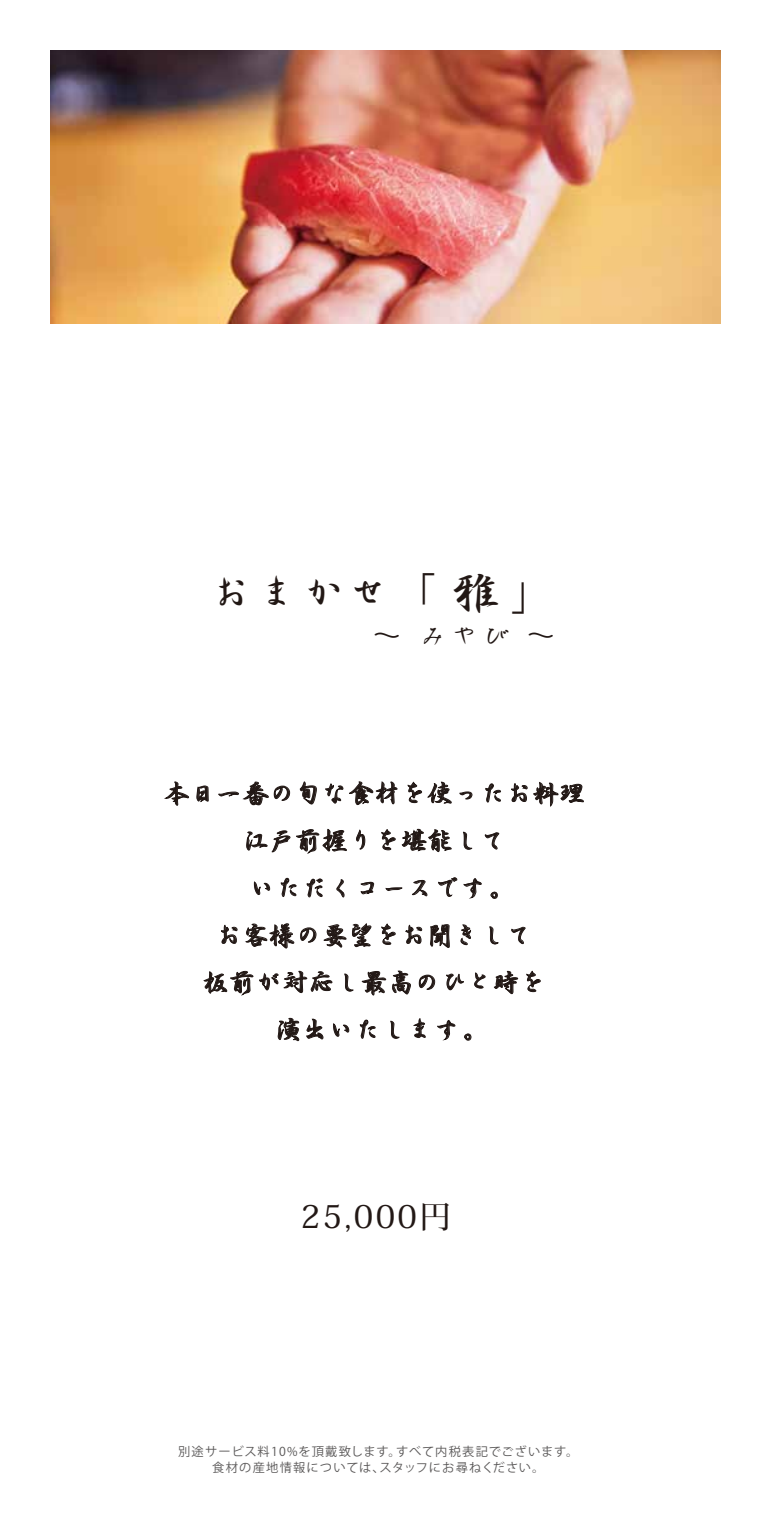
<style>
.page{position:relative;width:769px;height:1538px;background:#fff}
.page>*{position:absolute;margin:0;border:0;box-sizing:border-box;transform-origin:0 0}
.t1{font:40.25px "DFSN Gyo Sho W5 MP RKSJ H";color:#221815}
.t2{font:500 31.5px "Koz Min Pro";letter-spacing:.075em;color:#221815}
.t3{font:25.72px/47.2px "DFSN Gyo Sho W5 MP RKSJ H";letter-spacing:.025em;color:#221815;text-align:center}
.t4{font:23.62px "DF Gyo Sho Lt MP RKSJ H";color:#221815;scale:1.11 1}
.t5{font:12.25px/15.8px "Koz Go Pro";letter-spacing:.08em;color:#595757;text-align:center}
.s1{font-size:47.25px}
</style>
<div class="page">
<img style="left:50px;top:50px;width:670px;height:273px">
<svg style="left:165px;top:781px;width:24px;height:24px"></svg>
<svg style="left:197px;top:785px;width:11px;height:18px"></svg>
<svg style="left:218px;top:782px;width:72px;height:23px"></svg>
<svg style="left:300px;top:782px;width:17px;height:22px"></svg>
<svg style="left:325px;top:784px;width:18px;height:19px"></svg>
<svg style="left:349px;top:781px;width:48px;height:25px"></svg>
<svg style="left:408px;top:781px;width:14px;height:22px"></svg>
<svg style="left:428px;top:781px;width:23px;height:22px"></svg>
<svg style="left:460px;top:792px;width:12px;height:7px"></svg>
<svg style="left:485px;top:783px;width:16px;height:19px"></svg>
<svg style="left:511px;top:783px;width:16px;height:19px"></svg>
<svg style="left:533px;top:782px;width:51px;height:25px"></svg>
<svg style="left:246px;top:830px;width:44px;height:22px"></svg>
<svg style="left:296px;top:829px;width:51px;height:25px"></svg>
<svg style="left:356px;top:830px;width:9px;height:19px"></svg>
<svg style="left:381px;top:829px;width:14px;height:21px"></svg>
<svg style="left:402px;top:828px;width:49px;height:24px"></svg>
<svg style="left:463px;top:832px;width:9px;height:18px"></svg>
<svg style="left:485px;top:832px;width:14px;height:17px"></svg>
<svg style="left:254px;top:881px;width:16px;height:14px"></svg>
<svg style="left:281px;top:878px;width:15px;height:19px"></svg>
<svg style="left:307px;top:879px;width:15px;height:18px"></svg>
<svg style="left:337px;top:879px;width:7px;height:18px"></svg>
<svg style="left:361px;top:882px;width:13px;height:12px"></svg>
<svg style="left:386px;top:888px;width:16px;height:3px"></svg>
<svg style="left:412px;top:880px;width:15px;height:16px"></svg>
<svg style="left:438px;top:877px;width:19px;height:20px"></svg>
<svg style="left:464px;top:878px;width:18px;height:20px"></svg>
<svg style="left:491px;top:892px;width:7px;height:7px"></svg>
<svg style="left:221px;top:925px;width:16px;height:19px"></svg>
<svg style="left:245px;top:923px;width:49px;height:26px"></svg>
<svg style="left:300px;top:927px;width:16px;height:15px"></svg>
<svg style="left:324px;top:924px;width:22px;height:23px"></svg>
<svg style="left:352px;top:923px;width:19px;height:24px"></svg>
<svg style="left:381px;top:923px;width:14px;height:22px"></svg>
<svg style="left:406px;top:925px;width:16px;height:19px"></svg>
<svg style="left:430px;top:924px;width:20px;height:24px"></svg>
<svg style="left:461px;top:925px;width:10px;height:20px"></svg>
<svg style="left:489px;top:926px;width:9px;height:18px"></svg>
<svg style="left:511px;top:927px;width:14px;height:17px"></svg>
<svg style="left:204px;top:971px;width:49px;height:25px"></svg>
<svg style="left:362px;top:971px;width:24px;height:24px"></svg>
<svg style="left:392px;top:971px;width:19px;height:23px"></svg>
<svg style="left:419px;top:975px;width:16px;height:14px"></svg>
<svg style="left:446px;top:974px;width:18px;height:16px"></svg>
<svg style="left:474px;top:972px;width:11px;height:16px"></svg>
<svg style="left:494px;top:971px;width:24px;height:24px"></svg>
<svg style="left:526px;top:970px;width:14px;height:22px"></svg>
<svg style="left:259px;top:971px;width:94px;height:70px"></svg>
<svg style="left:360px;top:1020px;width:15px;height:18px"></svg>
<svg style="left:390px;top:1021px;width:9px;height:18px"></svg>
<svg style="left:414px;top:1018px;width:12px;height:21px"></svg>
<svg style="left:437px;top:1020px;width:18px;height:20px"></svg>
<svg style="left:464px;top:1034px;width:7px;height:6px"></svg>
<h1 class="t1" style="left:212px;top:575px;width:349px">おまかせ <span class="s1">「雅」</span></h1>
<p class="t4" style="left:374px;top:623px;width:164px">〜 みやび 〜</p>
<p class="t3" style="left:164px;top:771px;width:423px">本日一番の旬な食材を使ったお料理江戸前握りを堪能して<br>いただくコースです。<br>お客様の要望をお聞きして<br>板前が対応し最高のひと時を<br>演出いたします。</p>
<p class="t2" style="left:301px;top:1194px;width:152px">25,000円</p>
<p class="t5" style="left:178px;top:1444px;width:402px">別途サービス料10%を頂戴致します。すべて内税表記でございます。食材の産地情報については、スタッフにお尋ねください。</p>
</div>
